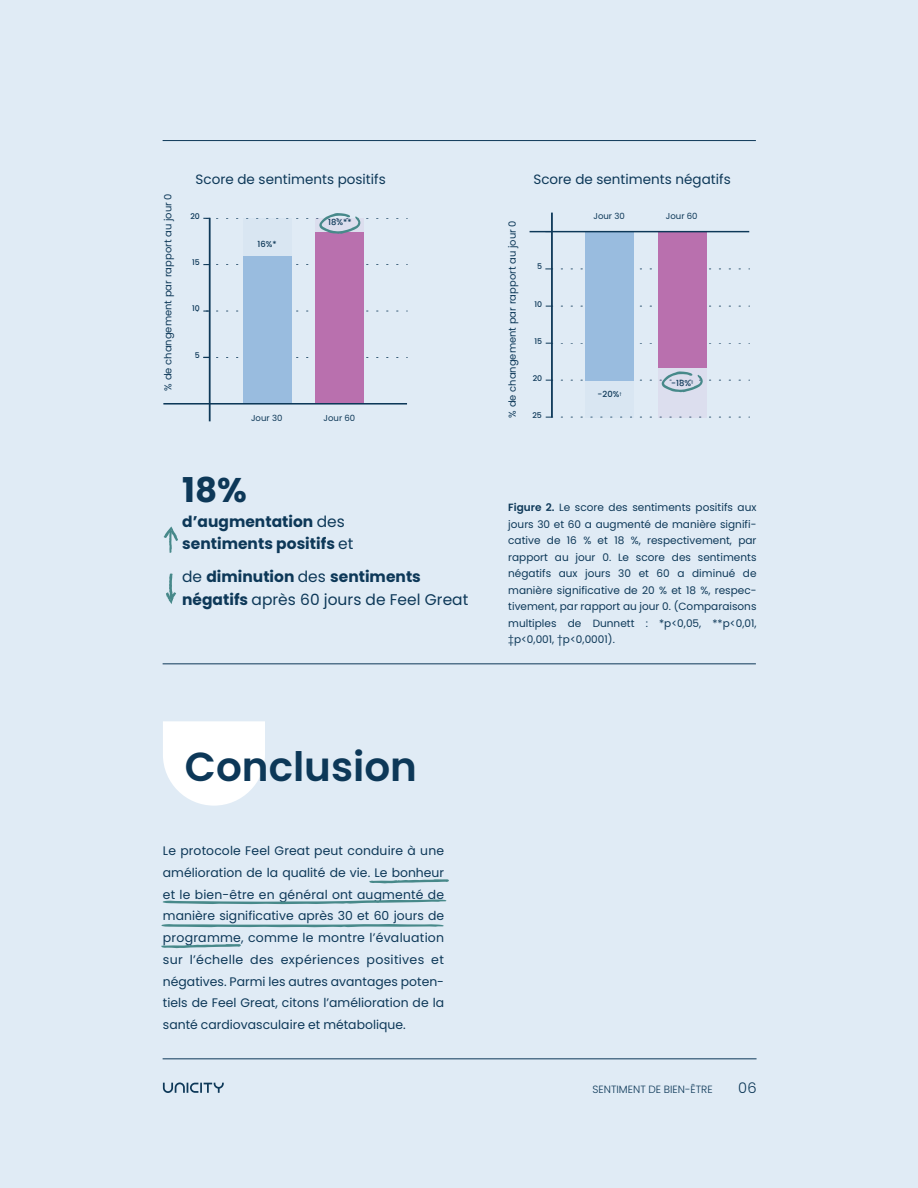
<style>
.page{position:relative;width:918px;height:1188px;background:#e0ebf5}
.page>*{position:absolute;margin:0;border:0;box-sizing:border-box;transform-origin:0 0}
.t1{font:600 40.5px "Poppins";color:#0d3858}
.t2{font:700 34.2px "Poppins";color:#0d3858}
.t3{font:15.45px/22.5px "Poppins";color:#0d3858}
.t4{font:700 15.45px/22.5px "Poppins";color:#0d3858}
.t5{font:300 14.7px "Poppins";color:#0d3858}
.t6{font:13.5px "Poppins";color:#0d3858}
.t7{font:12.3px/21.8px "Poppins";color:#0d3858;text-align:justify}
.t8{font:10.5px/16.5px "Poppins";color:#0d3858;text-align:justify}
.t9{font:300 10.5px "Poppins";color:#0d3858}
.t10{font:9.9px "Poppins";color:#0d3858}
.t11{font:8.55px "Poppins";color:#0d3858}
.t12{font:500 8.4px "Poppins";color:#0d3858}
.t13{font:500 7.8px "Poppins";color:#0d3858}
.s1{font-weight:400}
.s2{font-weight:700}
.s3{font-weight:600}
</style>
<div class="page">
<hr style="left:163px;top:1058px;width:594px;height:1px;background:#0d3858">
<svg style="left:163px;top:1082px;width:61px;height:11px"></svg>
<hr style="left:163px;top:140px;width:593px;height:1px;background:#0d3858">
<hr style="left:163px;top:664px;width:593px;height:1px;background:#0d3858">
<svg style="left:163px;top:721px;width:102px;height:85px;background:#fafcfd"></svg>
<hr style="left:209px;top:218px;width:2px;height:203px;background:#0d3858">
<svg style="left:197px;top:311px;width:201px;height:1px"></svg>
<svg style="left:197px;top:264px;width:201px;height:1px"></svg>
<svg style="left:197px;top:357px;width:201px;height:1px"></svg>
<div style="left:243px;top:218px;width:48px;height:163px;background:#d9e6f2"></div>
<div style="left:243px;top:257px;width:48px;height:147px;background:#99bcdf"></div>
<div style="left:316px;top:232px;width:48px;height:172px;background:#b970ae"></div>
<hr style="left:163px;top:403px;width:244px;height:2px;background:#0d3858">
<hr style="left:551px;top:213px;width:2px;height:205px;background:#0d3858">
<div style="left:586px;top:255px;width:48px;height:162px;background:#d9e6f2"></div>
<div style="left:586px;top:232px;width:48px;height:149px;background:#99bcdf"></div>
<div style="left:658px;top:255px;width:48px;height:162px;background:#dcdeee"></div>
<div style="left:658px;top:232px;width:48px;height:136px;background:#b970ae"></div>
<svg style="left:546px;top:306px;width:194px;height:1px"></svg>
<svg style="left:545px;top:268px;width:195px;height:2px"></svg>
<svg style="left:546px;top:343px;width:194px;height:1px"></svg>
<svg style="left:546px;top:417px;width:194px;height:1px"></svg>
<hr style="left:530px;top:231px;width:219px;height:1px;background:#0d3858">
<svg style="left:164px;top:527px;width:14px;height:26px"></svg>
<svg style="left:166px;top:574px;width:10px;height:30px"></svg>
<svg style="left:197px;top:213px;width:201px;height:21px"></svg>
<svg style="left:546px;top:371px;width:194px;height:21px"></svg>
<svg style="left:369px;top:879px;width:80px;height:4px"></svg>
<svg style="left:161px;top:944px;width:80px;height:4px"></svg>
<svg style="left:163px;top:899px;width:284px;height:5px"></svg>
<svg style="left:161px;top:924px;width:283px;height:3px"></svg>
<p class="t10" style="left:162px;top:391px;width:199px;rotate:-90deg">% de changement par rapport au jour 0</p>
<p class="t6" style="left:196px;top:172px;width:192px">Score de sentiments positifs</p>
<p class="t6" style="left:533px;top:172px;width:199px">Score de sentiments négatifs</p>
<p class="t13" style="left:190px;top:212px;width:11px">20</p>
<p class="t13" style="left:192px;top:258px;width:9px">15</p>
<p class="t13" style="left:192px;top:304px;width:9px">10</p>
<p class="t13" style="left:195px;top:351px;width:6px">5</p>
<p class="t12" style="left:328px;top:218px;width:25px">18%**</p>
<p class="t10" style="left:507px;top:418px;width:199px;rotate:-90deg">% de changement par rapport au jour 0</p>
<p class="t12" style="left:258px;top:239px;width:21px">16%*</p>
<p class="t11" style="left:251px;top:413px;width:33px">Jour 30</p>
<p class="t11" style="left:324px;top:413px;width:33px">Jour 60</p>
<p class="t13" style="left:537px;top:262px;width:6px">5</p>
<p class="t13" style="left:535px;top:299px;width:9px">10</p>
<p class="t13" style="left:535px;top:336px;width:9px">15</p>
<p class="t13" style="left:533px;top:374px;width:11px">20</p>
<p class="t13" style="left:532px;top:410px;width:11px">25</p>
<p class="t11" style="left:593px;top:212px;width:33px">Jour 30</p>
<p class="t11" style="left:666px;top:212px;width:33px">Jour 60</p>
<p class="t12" style="left:598px;top:389px;width:26px">-20%<sup>†</sup></p>
<p class="t12" style="left:671px;top:378px;width:24px">-18%<sup>‡</sup></p>
<h2 class="t2" style="left:182px;top:470px;width:66px">18%</h2>
<p class="t4" style="left:182px;top:510px;width:173px">d’augmentation <span class="s1">des </span>sentiments positifs <span class="s1">et</span></p>
<p class="t3" style="left:182px;top:566px;width:288px">de <span class="s2">diminution</span> des <span class="s2">sentiments négatifs</span> après 60 jours de Feel Great</p>
<p class="t8" style="left:508px;top:499px;width:250px"><span class="s3">Figure 2.</span> Le score des sentiments positifs aux jours 30 et 60 a augmenté de manière signifi&shy;cative de 16 % et 18 %, respectivement, par rapport au jour 0. Le score des sentiments négatifs aux jours 30 et 60 a diminué de manière significative de 20 % et 18 %, respec&shy;tivement, par rapport au jour 0. (Comparaisons multiples de Dunnett : *p&lt;0,05, **p&lt;0,01, ‡p&lt;0,001, †p&lt;0,0001).</p>
<h1 class="t1" style="left:185px;top:743px;width:234px">Conclusion</h1>
<p class="t7" style="left:163px;top:840px;width:283px">Le protocole Feel Great peut conduire à une amélioration de la qualité de vie. Le bonheur et le bien-être en général ont augmenté de manière significative après 30 et 60 jours de programme, comme le montre l’évaluation sur l’échelle des expériences positives et négatives. Parmi les autres avantages poten&shy;tiels de Feel Great, citons l’amélioration de la santé cardiovasculaire et métabolique.</p>
<p class="t9" style="left:592px;top:1083px;width:122px">SENTIMENT DE BIEN-ÊTRE</p>
<p class="t5" style="left:738px;top:1079px;width:20px">06</p>
</div>
